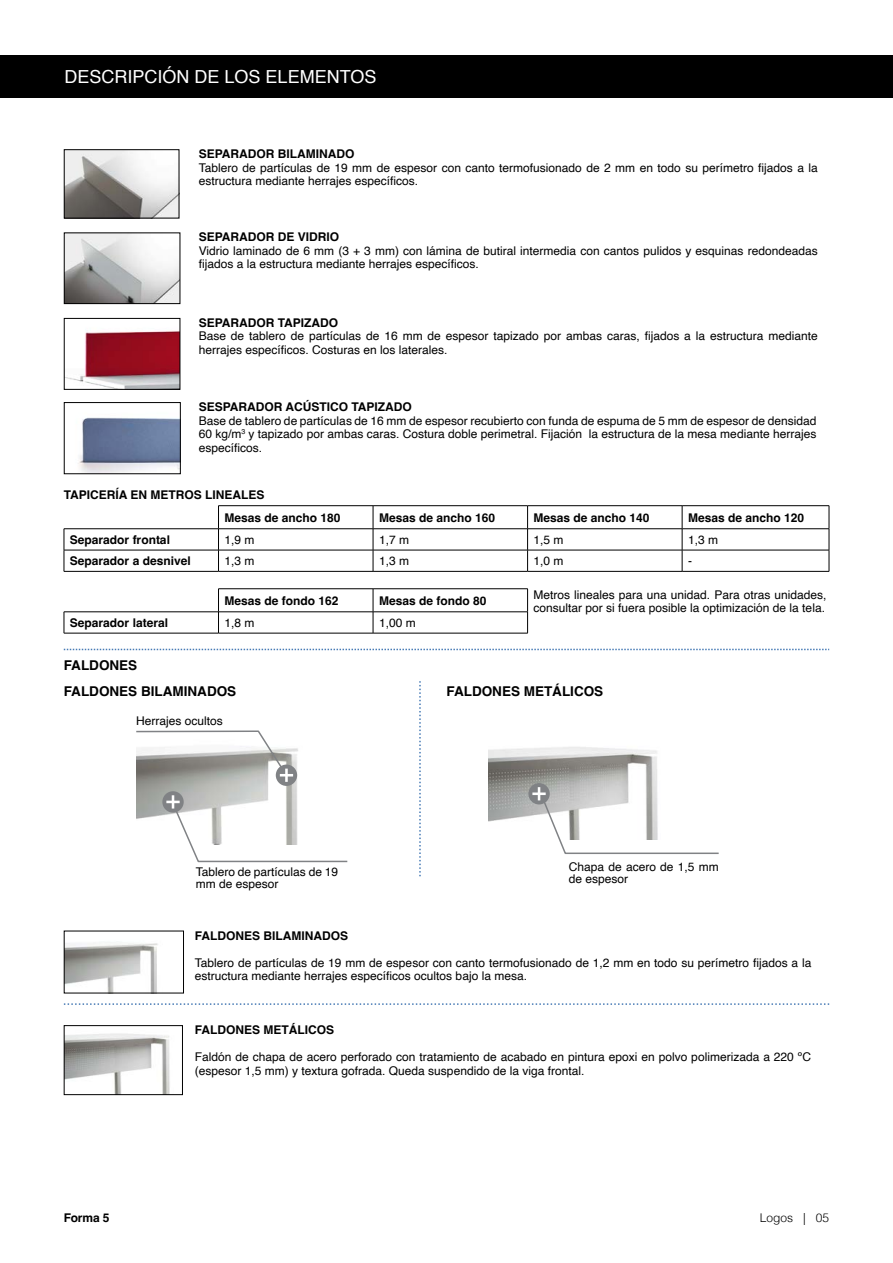
<style>
.page{position:relative;width:893px;height:1263px;background:#fff}
.page>*{position:absolute;margin:0;border:0;box-sizing:border-box;transform-origin:0 0}
.t1{font:18px "Helvetica";color:#fff}
.t2{font:700 13.5px "Helvetica";color:#000}
.t3{font:12px/13.5px "Helvetica";color:#000}
.t4{font:700 12px "Helvetica";color:#000}
.t5{font:300 12px "Helvetica";color:#000}
</style>
<div class="page">
<img style="left:136px;top:748px;width:162px;height:71px">
<img style="left:488px;top:747px;width:169px;height:75px">
<div style="left:0;top:55px;width:893px;height:43px;background:#000"></div>
<svg style="left:64px;top:649px;width:765px;height:1px"></svg>
<img style="left:66px;top:151px;width:111px;height:66px">
<div style="left:64px;top:149px;width:115px;height:70px;border:1px solid #000"></div>
<img style="left:66px;top:331px;width:112px;height:57px">
<div style="left:64px;top:318px;width:116px;height:72px;border:1px solid #000"></div>
<img style="left:66px;top:234px;width:112px;height:68px">
<div style="left:64px;top:232px;width:116px;height:72px;border:1px solid #000"></div>
<img style="left:78px;top:417px;width:101px;height:55px">
<div style="left:64px;top:402px;width:117px;height:72px;border:1px solid #000"></div>
<img style="left:66px;top:941px;width:92px;height:50px">
<img style="left:66px;top:1033px;width:104px;height:60px">
<div style="left:64px;top:1025px;width:119px;height:70px;border:1px solid #000"></div>
<svg style="left:64px;top:1003px;width:765px;height:2px"></svg>
<svg style="left:162px;top:791px;width:22px;height:22px"></svg>
<svg style="left:166px;top:795px;width:182px;height:68px"></svg>
<div style="left:528px;top:783px;width:22px;height:21px;background:#808285;border-radius:50%"></div>
<hr style="left:532px;top:792px;width:14px;height:3px;background:#fff">
<svg style="left:538px;top:787px;width:181px;height:67px"></svg>
<div style="left:276px;top:764px;width:21px;height:22px;background:#808285;border-radius:50%"></div>
<svg style="left:136px;top:730px;width:157px;height:52px"></svg>
<svg style="left:419px;top:681px;width:2px;height:195px"></svg>
<hr style="left:218px;top:528px;width:155px;height:1px;background:#000">
<hr style="left:373px;top:528px;width:155px;height:1px;background:#000">
<hr style="left:528px;top:528px;width:154px;height:1px;background:#000">
<hr style="left:682px;top:528px;width:147px;height:1px;background:#000">
<hr style="left:64px;top:550px;width:154px;height:1px;background:#000">
<svg style="left:64px;top:529px;width:1px;height:42px"></svg>
<hr style="left:218px;top:550px;width:155px;height:1px;background:#000">
<svg style="left:218px;top:506px;width:1px;height:65px"></svg>
<hr style="left:373px;top:550px;width:155px;height:1px;background:#000">
<svg style="left:373px;top:506px;width:1px;height:65px"></svg>
<hr style="left:528px;top:550px;width:154px;height:1px;background:#000">
<svg style="left:527px;top:506px;width:1px;height:65px"></svg>
<hr style="left:682px;top:550px;width:147px;height:1px;background:#000">
<svg style="left:682px;top:506px;width:1px;height:65px"></svg>
<hr style="left:218px;top:505px;width:155px;height:1px;background:#000">
<hr style="left:373px;top:505px;width:155px;height:1px;background:#000">
<hr style="left:528px;top:505px;width:154px;height:1px;background:#000">
<hr style="left:682px;top:505px;width:147px;height:1px;background:#000">
<hr style="left:64px;top:528px;width:154px;height:1px;background:#000">
<svg style="left:829px;top:506px;width:1px;height:65px"></svg>
<hr style="left:64px;top:571px;width:154px;height:1px;background:#000">
<hr style="left:218px;top:571px;width:155px;height:1px;background:#000">
<hr style="left:373px;top:571px;width:155px;height:1px;background:#000">
<hr style="left:528px;top:571px;width:154px;height:1px;background:#000">
<hr style="left:682px;top:571px;width:147px;height:1px;background:#000">
<svg style="left:64px;top:612px;width:1px;height:21px"></svg>
<hr style="left:218px;top:611px;width:155px;height:1px;background:#000">
<svg style="left:218px;top:589px;width:1px;height:44px"></svg>
<hr style="left:373px;top:611px;width:155px;height:1px;background:#000">
<svg style="left:373px;top:589px;width:1px;height:44px"></svg>
<hr style="left:64px;top:633px;width:154px;height:1px;background:#000">
<hr style="left:218px;top:633px;width:155px;height:1px;background:#000">
<hr style="left:373px;top:633px;width:155px;height:1px;background:#000">
<hr style="left:218px;top:588px;width:155px;height:1px;background:#000">
<hr style="left:373px;top:588px;width:155px;height:1px;background:#000">
<hr style="left:64px;top:611px;width:154px;height:1px;background:#000">
<svg style="left:527px;top:589px;width:1px;height:44px"></svg>
<p class="t1" style="left:65px;top:63px;width:313px">DESCRIPCIÓN DE LOS ELEMENTOS</p>
<p class="t4" style="left:199px;top:147px;width:157px">SEPARADOR BILAMINADO</p>
<p class="t3" style="left:199px;top:161px;width:621px">Tablero de partículas de 19 mm de espesor con canto termofusionado de 2 mm en todo su perímetro fijados a la estructura mediante herrajes específicos.</p>
<p class="t4" style="left:199px;top:230px;width:142px">SEPARADOR DE VIDRIO</p>
<p class="t3" style="left:199px;top:244px;width:621px">Vidrio laminado de 6 mm (3 + 3 mm) con lámina de butiral intermedia con cantos pulidos y esquinas redondeadas fijados a la estructura mediante herrajes específicos.</p>
<p class="t4" style="left:199px;top:315px;width:141px">SEPARADOR TAPIZADO</p>
<p class="t3" style="left:199px;top:330px;width:621px">Base de tablero de partículas de 16 mm de espesor tapizado por ambas caras, fijados a la estructura mediante herrajes específicos. Costuras en los laterales.</p>
<p class="t4" style="left:199px;top:400px;width:215px">SESPARADOR ACÚSTICO TAPIZADO</p>
<p class="t3" style="left:199px;top:414px;width:619px">Base de tablero de partículas de 16 mm de espesor recubierto con funda de espuma de 5 mm de espesor de densidad</p>
<p class="t3" style="left:199px;top:427px;width:619px">60 kg/m<sup>3</sup> y tapizado por ambas caras. Costura doble perimetral. Fijación la estructura de la mesa mediante herrajes específicos.</p>
<p class="t4" style="left:64px;top:488px;width:202px">TAPICERÍA EN METROS LINEALES</p>
<p class="t4" style="left:224px;top:510px;width:118px">Mesas de ancho 180</p>
<p class="t4" style="left:379px;top:510px;width:118px">Mesas de ancho 160</p>
<p class="t4" style="left:534px;top:510px;width:118px">Mesas de ancho 140</p>
<p class="t4" style="left:688px;top:510px;width:118px">Mesas de ancho 120</p>
<p class="t4" style="left:70px;top:532px;width:102px">Separador frontal</p>
<p class="t3" style="left:224px;top:533px;width:32px">1,9 m</p>
<p class="t3" style="left:379px;top:533px;width:32px">1,7 m</p>
<p class="t3" style="left:534px;top:533px;width:32px">1,5 m</p>
<p class="t3" style="left:688px;top:533px;width:32px">1,3 m</p>
<p class="t4" style="left:70px;top:554px;width:122px">Separador a desnivel</p>
<p class="t3" style="left:224px;top:555px;width:32px">1,3 m</p>
<p class="t3" style="left:379px;top:555px;width:32px">1,3 m</p>
<p class="t3" style="left:534px;top:555px;width:32px">1,0 m</p>
<p class="t3" style="left:688px;top:555px;width:5px">-</p>
<p class="t4" style="left:224px;top:593px;width:116px">Mesas de fondo 162</p>
<p class="t4" style="left:379px;top:593px;width:109px">Mesas de fondo 80</p>
<p class="t4" style="left:70px;top:615px;width:100px">Separador lateral</p>
<p class="t3" style="left:224px;top:616px;width:32px">1,8 m</p>
<p class="t3" style="left:379px;top:616px;width:38px">1,00 m</p>
<p class="t3" style="left:533px;top:588px;width:294px">Metros lineales para una unidad. Para otras unidades, consultar por si fuera posible la optimización de la tela.</p>
<p class="t2" style="left:64px;top:657px;width:75px">FALDONES</p>
<p class="t2" style="left:64px;top:683px;width:174px">FALDONES BILAMINADOS</p>
<p class="t2" style="left:446px;top:683px;width:158px">FALDONES METÁLICOS</p>
<p class="t3" style="left:136px;top:715px;width:88px">Herrajes ocultos</p>
<p class="t3" style="left:196px;top:866px;width:144px;line-height:12px">Tablero de partículas de 19 mm de espesor</p>
<p class="t3" style="left:569px;top:861px;width:151px;line-height:12px">Chapa de acero de 1,5 mm de espesor</p>
<p class="t4" style="left:195px;top:928px;width:155px">FALDONES BILAMINADOS</p>
<p class="t3" style="left:195px;top:956px;width:618px">Tablero de partículas de 19 mm de espesor con canto termofusionado de 1,2 mm en todo su perímetro fijados a la estructura mediante herrajes específicos ocultos bajo la mesa.</p>
<p class="t4" style="left:195px;top:1023px;width:141px">FALDONES METÁLICOS</p>
<p class="t3" style="left:195px;top:1051px;width:618px">Faldón de chapa de acero perforado con tratamiento de acabado en pintura epoxi en polvo polimerizada a 220 ºC (espesor 1,5 mm) y textura gofrada. Queda suspendido de la viga frontal.</p>
<p class="t4" style="left:64px;top:1211px;width:47px">Forma 5</p>
<p class="t5" style="left:760px;top:1207px;width:71px">Logos | 05</p>
</div>
